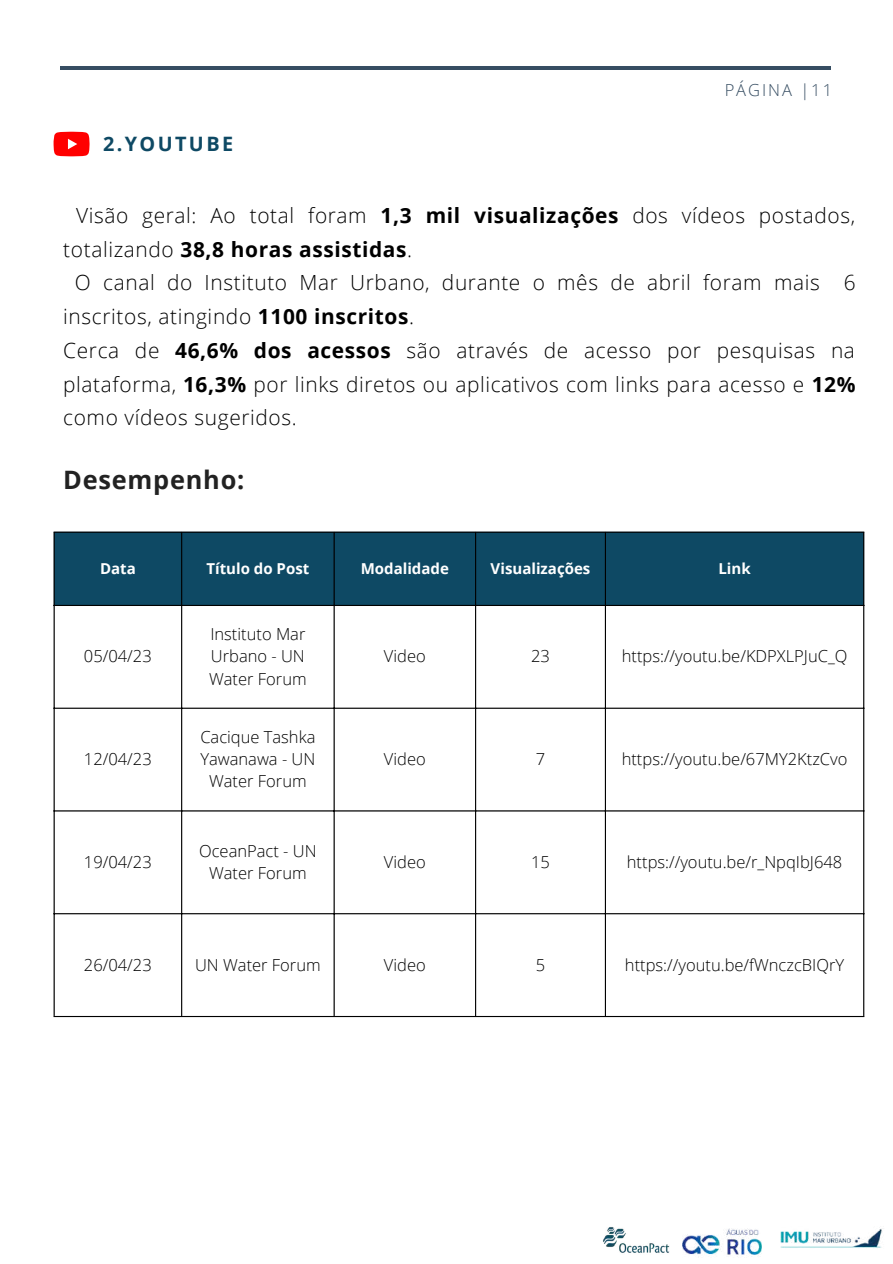
<style>
.page{position:relative;width:893px;height:1264px;background:#fff}
.page>*{position:absolute;margin:0;border:0;box-sizing:border-box;transform-origin:0 0}
.t1{font:700 25.35px "Open Sans";letter-spacing:.03em;color:#222}
.t2{font:300 20.85px "Open Sans";letter-spacing:.03em;color:#000}
.t3{font:700 20.85px "Open Sans";letter-spacing:.03em;color:#000}
.t4{font:700 19.8px "Open Sans";letter-spacing:.12em;color:#0e4964}
.t5{font:300 16.5px/22.5px "Open Sans";color:#000;text-align:center}
.t6{font:300 16.5px "Open Sans";letter-spacing:.12em;color:#364d62}
.t7{font:700 15px "Open Sans";color:#fff}
.s1{font-weight:700}
.s2{font-weight:300}
</style>
<div class="page">
<hr style="left:60px;top:66px;width:770px;height:4px;background:#364d62">
<svg style="left:54px;top:132px;width:36px;height:24px"></svg>
<div style="left:55px;top:532px;width:808px;height:73px;background:#0e4964"></div>
<hr style="left:54px;top:532px;width:1px;height:483px;background:#000">
<hr style="left:181px;top:532px;width:1px;height:483px;background:#000">
<hr style="left:333px;top:532px;width:1px;height:483px;background:#000">
<hr style="left:475px;top:532px;width:1px;height:483px;background:#000">
<hr style="left:604px;top:532px;width:2px;height:483px;background:#000">
<hr style="left:863px;top:532px;width:1px;height:483px;background:#000">
<hr style="left:54px;top:531px;width:810px;height:1px;background:#000">
<hr style="left:54px;top:605px;width:810px;height:1px;background:#000">
<hr style="left:54px;top:707px;width:810px;height:1px;background:#000">
<hr style="left:54px;top:810px;width:810px;height:1px;background:#000">
<hr style="left:54px;top:913px;width:810px;height:1px;background:#000">
<hr style="left:54px;top:1015px;width:810px;height:2px;background:#000">
<img style="left:780px;top:1229px;width:103px;height:19px">
<img style="left:603px;top:1227px;width:67px;height:26px">
<img style="left:682px;top:1228px;width:79px;height:27px">
<p class="t4" style="left:103px;top:130px;width:131px">2.YOUTUBE</p>
<p class="t6" style="left:724px;top:79px;width:109px">PÁGINA |11</p>
<p class="t2" style="left:76px;top:201px;width:780px">Visão geral: Ao total foram <span class="s1">1,3 mil visualizações</span> dos vídeos postados,</p>
<p class="t3" style="left:63px;top:234px;width:350px"><span class="s2">totalizando</span> 38,8 horas assistidas<span class="s2">.</span></p>
<p class="t2" style="left:75px;top:268px;width:782px">O canal do Instituto Mar Urbano, durante o mês de abril foram mais 6</p>
<p class="t2" style="left:63px;top:302px;width:352px">inscritos, atingindo <span class="s1">1100 inscritos</span>.</p>
<p class="t2" style="left:63px;top:335px;width:793px">Cerca de <span class="s1">46,6% dos acessos</span> são através de acesso por pesquisas na</p>
<p class="t2" style="left:63px;top:369px;width:793px">plataforma, <span class="s1">16,3%</span> por links diretos ou aplicativos com links para acesso e <span class="s1">12%</span></p>
<p class="t2" style="left:63px;top:403px;width:235px">como vídeos sugeridos.</p>
<p class="t1" style="left:63px;top:461px;width:183px">Desempenho:</p>
<p class="t7" style="left:100px;top:558px;width:37px">Data</p>
<p class="t7" style="left:206px;top:558px;width:104px">Título do Post</p>
<p class="t7" style="left:361px;top:558px;width:90px">Modalidade</p>
<p class="t7" style="left:490px;top:558px;width:101px">Visualizações</p>
<p class="t7" style="left:718px;top:558px;width:34px">Link</p>
<p class="t5" style="left:84px;top:644px;width:69px">05/04/23</p>
<p class="t5" style="left:84px;top:747px;width:69px">12/04/23</p>
<p class="t5" style="left:209px;top:622px;width:99px;text-align:justify">Instituto Mar Urbano - UN Water Forum</p>
<p class="t5" style="left:200px;top:724px;width:117px">Cacique Tashka<br>Yawanawa - UN<br>Water Forum</p>
<p class="t5" style="left:384px;top:644px;width:43px">Video</p>
<p class="t5" style="left:531px;top:644px;width:20px">23</p>
<p class="t5" style="left:621px;top:644px;width:227px">https://youtu.be/KDPXLPJuC_Q</p>
<p class="t5" style="left:384px;top:747px;width:43px">Video</p>
<p class="t5" style="left:535px;top:747px;width:11px">7</p>
<p class="t5" style="left:621px;top:747px;width:227px">https://youtu.be/67MY2KtzCvo</p>
<p class="t5" style="left:84px;top:850px;width:69px">19/04/23</p>
<p class="t5" style="left:199px;top:838px;width:119px">OceanPact - UN<br>Water Forum</p>
<p class="t5" style="left:384px;top:850px;width:43px">Video</p>
<p class="t5" style="left:531px;top:850px;width:20px">15</p>
<p class="t5" style="left:626px;top:850px;width:217px">https://youtu.be/r_NpqIbJ648</p>
<p class="t5" style="left:84px;top:952px;width:69px">26/04/23</p>
<p class="t5" style="left:195px;top:952px;width:127px">UN Water Forum</p>
<p class="t5" style="left:384px;top:952px;width:43px">Video</p>
<p class="t5" style="left:535px;top:952px;width:11px">5</p>
<p class="t5" style="left:625px;top:952px;width:221px">https://youtu.be/fWnczcBIQrY</p>
</div>
